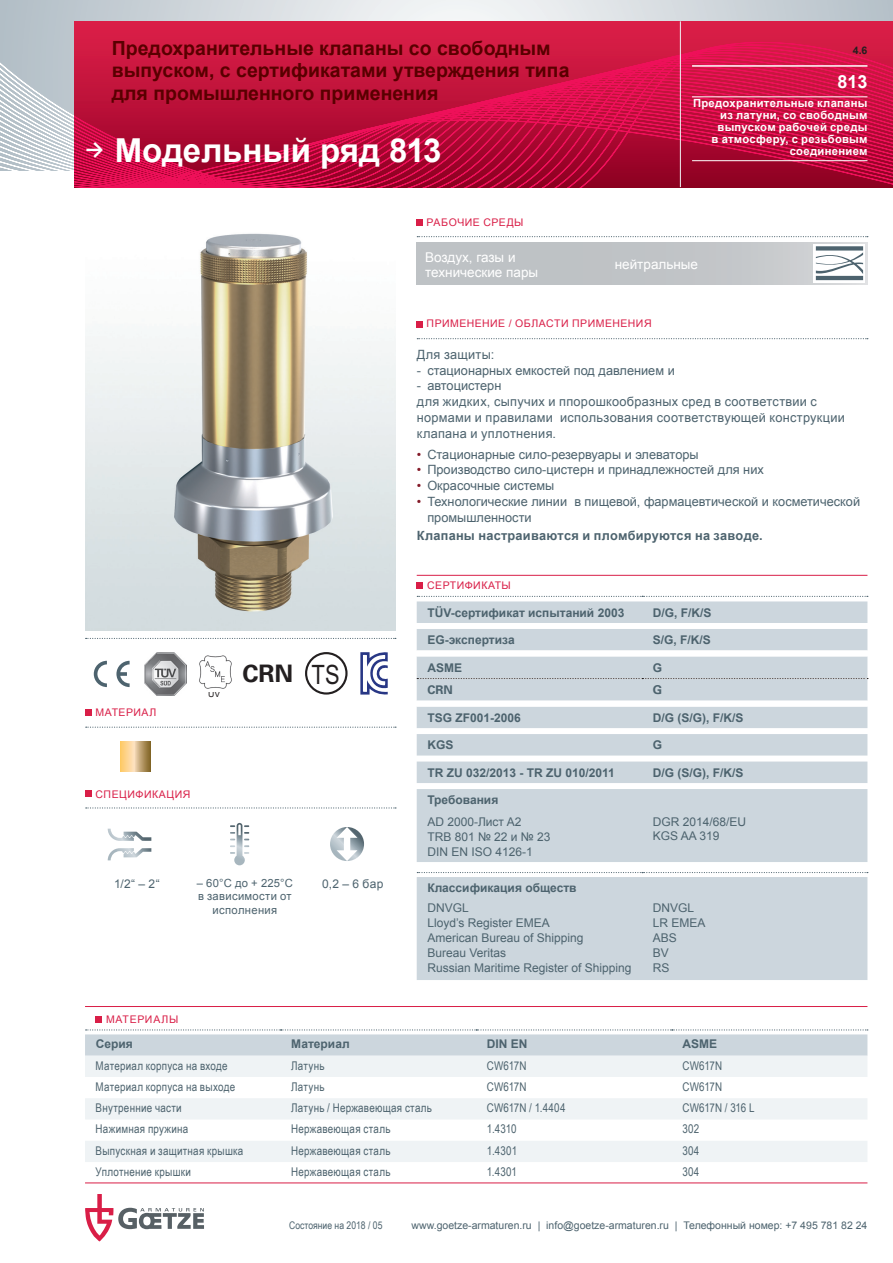
<style>
.page{position:relative;width:893px;height:1263px;background:#fff}
.page>*{position:absolute;margin:0;border:0;box-sizing:border-box;transform-origin:0 0}
.t1{font:700 33px "Arial";color:#fff}
.t2{font:26.7px "Arial Narrow";color:#231f20}
.t3{font:700 24.15px "Univers";color:#231f20}
.t4{font:700 19.5px/22.5px "Arial";color:#590000}
.t5{font:700 18px "Arial";color:#fff}
.t6{font:13.5px/15px "Arial";color:#fff}
.t7{font:12.75px/15.8px "Arial";color:#4d636e}
.t8{font:12.75px/15.8px "Arial";letter-spacing:.02em;color:#4d636e}
.t9{font:700 12.75px "Arial";letter-spacing:.02em;color:#4d636e}
.t10{font:12px "Arial Narrow";letter-spacing:.02em;color:#4d636e}
.t11{font:12px/15px "Arial";color:#4d636e}
.t12{font:700 12px "Arial";color:#4d636e}
.t13{font:12px "Arial Narrow";letter-spacing:-.01em;color:#4d636e}
.t14{font:700 12px "Univers";color:#4d636e}
.t15{font:700 11.25px/12px "Arial";letter-spacing:.025em;color:#fff;text-align:right}
.t16{font:11.25px/13.5px "Arial";letter-spacing:.025em;color:#4d636e;text-align:center}
.t17{font:10.5px "Arial";letter-spacing:.05em;color:#d91e47}
.t18{font:10.5px "Arial";color:#4d636e}
.t19{font:10.5px "Arial Narrow";color:#4d636e}
.t20{font:700 10.5px "Arial";color:#231f20}
.t21{font:8.7px "Arial";color:#231f20}
.s1{color:#831927}
</style>
<div class="page">
<svg style="left:74px;top:0;width:819px;height:21px;background:#d7dde1"></svg>
<svg style="left:0;top:0;width:74px;height:170px;background:#c4cdd4"></svg>
<svg style="left:74px;top:21px;width:819px;height:166px;background:#c5103e"></svg>
<hr style="left:680px;top:21px;width:1px;height:166px;background:#eff3f5">
<div style="left:417px;top:242px;width:450px;height:43px;background:linear-gradient(to bottom,#c1c4c7,#c3c6c9)"></div>
<svg style="left:86px;top:727px;width:310px;height:1px"></svg>
<svg style="left:86px;top:807px;width:310px;height:1px"></svg>
<svg style="left:86px;top:638px;width:310px;height:1px"></svg>
<svg style="left:417px;top:236px;width:451px;height:1px"></svg>
<svg style="left:85px;top:1194px;width:119px;height:47px"></svg>
<img style="left:85px;top:233px;width:310px;height:397px">
<svg style="left:330px;top:827px;width:34px;height:34px"></svg>
<svg style="left:230px;top:823px;width:19px;height:42px"></svg>
<svg style="left:108px;top:829px;width:43px;height:31px"></svg>
<svg style="left:120px;top:741px;width:31px;height:31px"></svg>
<svg style="left:813px;top:244px;width:52px;height:38px"></svg>
<svg style="left:816px;top:246px;width:47px;height:34px"></svg>
<svg style="left:116px;top:661px;width:14px;height:26px"></svg>
<svg style="left:94px;top:661px;width:13px;height:26px"></svg>
<img style="left:144px;top:653px;width:43px;height:42px">
<div style="left:305px;top:652px;width:43px;height:42px;border:2px solid #231f20;border-radius:50%"></div>
<svg style="left:360px;top:652px;width:28px;height:42px"></svg>
<img style="left:199px;top:655px;width:33px;height:34px">
<hr style="left:692px;top:65px;width:175px;height:2px;background:#fff">
<hr style="left:692px;top:96px;width:175px;height:1px;background:#fff">
<hr style="left:692px;top:160px;width:175px;height:1px;background:#fff">
<hr style="left:85px;top:1006px;width:782px;height:1px;background:#d91e47">
<div style="left:96px;top:1016px;width:6px;height:7px;background:#d91e47"></div>
<svg style="left:85px;top:1056px;width:782px;height:106px;fill:#eff3f5"></svg>
<svg style="left:85px;top:1029px;width:783px;height:27px;background:#d4dce2"></svg>
<hr style="left:85px;top:1182px;width:782px;height:1px;background:#d91e47">
<div style="left:85px;top:709px;width:7px;height:6px;background:#d91e47"></div>
<div style="left:85px;top:790px;width:7px;height:7px;background:#d91e47"></div>
<svg style="left:417px;top:338px;width:451px;height:1px"></svg>
<svg style="left:417px;top:321px;width:6px;height:6px"></svg>
<div style="left:417px;top:219px;width:6px;height:7px;background:#d91e47"></div>
<hr style="left:417px;top:575px;width:450px;height:1px;background:#d91e47">
<svg style="left:417px;top:582px;width:6px;height:6px"></svg>
<svg style="left:417px;top:596px;width:451px;height:27px"></svg>
<svg style="left:417px;top:629px;width:450px;height:126px;background:#d0d9df"></svg>
<svg style="left:417px;top:650px;width:451px;height:57px"></svg>
<div style="left:417px;top:761px;width:450px;height:22px;background:#ccd6dd"></div>
<div style="left:417px;top:789px;width:450px;height:73px;background:#ccd6dd"></div>
<div style="left:417px;top:877px;width:450px;height:103px;background:#ccd6dd"></div>
<svg style="left:417px;top:872px;width:451px;height:1px"></svg>
<h3 class="t4" style="left:112px;top:37px;width:459px">Предохранительные клапаны со свободным выпуском, с сертификатами утверждения типа для промышленного применения</h3>
<h1 class="t1" style="left:85px;top:128px;width:358px"><sup>→</sup> Модельный ряд 813</h1>
<p class="t20" style="left:853px;top:44px;width:16px">4.6</p>
<h3 class="t5" style="left:837px;top:70px;width:32px">813</h3>
<p class="t15" style="left:693px;top:98px;width:176px">Предохранительные клапаны из латуни, со свободным выпуском рабочей среды<br>в атмосферу, с резьбовым соединением</p>
<p class="t17" style="left:427px;top:215px;width:98px">РАБОЧИЕ СРЕДЫ</p>
<p class="t6" style="left:425px;top:250px;width:115px">Воздух, газы и технические пары</p>
<p class="t6" style="left:615px;top:257px;width:85px">нейтральные</p>
<p class="t17" style="left:96px;top:705px;width:62px">МАТЕРИАЛ</p>
<p class="t21" style="left:208px;top:689px;width:14px">UV</p>
<h3 class="t3" style="left:242px;top:659px;width:52px">CRN</h3>
<h2 class="t2" style="left:312px;top:655px;width:29px">TS</h2>
<p class="t17" style="left:96px;top:787px;width:96px">СПЕЦИФИКАЦИЯ</p>
<p class="t11" style="left:114px;top:876px;width:47px">1/2“ – 2“</p>
<p class="t16" style="left:197px;top:876px;width:98px">– 60°C до + 225°C в зависимости от исполнения</p>
<p class="t11" style="left:322px;top:876px;width:63px">0,2 – 6 бар</p>
<p class="t17" style="left:427px;top:317px;width:226px">ПРИМЕНЕНИЕ / ОБЛАСТИ ПРИМЕНЕНИЯ</p>
<p class="t8" style="left:417px;top:347px;width:79px">Для защиты:</p>
<p class="t7" style="left:417px;top:362px;width:260px">- стационарных емкостей под давлением и</p>
<p class="t8" style="left:417px;top:378px;width:430px">- автоцистерн<br>для жидких, сыпучих и ппорошкообразных сред в соответствии с нормами и правилами использования соответствующей конструкции клапана и уплотнения.</p>
<p class="t7" style="left:417px;top:446px;width:283px"><span class="s1">•</span> Стационарные сило-резервуары и элеваторы</p>
<p class="t7" style="left:417px;top:462px;width:349px"><span class="s1">•</span> Производство сило-цистерн и принадлежностей для них</p>
<p class="t7" style="left:417px;top:478px;width:139px"><span class="s1">•</span> Окрасочные системы</p>
<p class="t7" style="left:427px;top:494px;width:434px;text-indent:-11px"><span class="s1">•</span> Технологические линии в пищевой, фармацевтической и косметической промышленности</p>
<p class="t9" style="left:417px;top:527px;width:347px">Клапаны настраиваются и пломбируются на заводе.</p>
<p class="t17" style="left:427px;top:579px;width:85px">СЕРТИФИКАТЫ</p>
<p class="t12" style="left:427px;top:604px;width:199px">TÜV-сертификат испытаний 2003</p>
<p class="t12" style="left:653px;top:604px;width:60px">D/G, F/K/S</p>
<p class="t12" style="left:427px;top:632px;width:89px">ЕG-экспертиза</p>
<p class="t12" style="left:653px;top:632px;width:60px">S/G, F/K/S</p>
<p class="t12" style="left:427px;top:659px;width:36px">ASME</p>
<p class="t12" style="left:653px;top:659px;width:11px">G</p>
<p class="t14" style="left:427px;top:683px;width:27px">CRN</p>
<p class="t14" style="left:653px;top:683px;width:11px">G</p>
<p class="t12" style="left:427px;top:709px;width:95px">TSG ZF001-2006</p>
<p class="t12" style="left:653px;top:709px;width:92px">D/G (S/G), F/K/S</p>
<p class="t12" style="left:427px;top:737px;width:28px">KGS</p>
<p class="t12" style="left:653px;top:737px;width:11px">G</p>
<p class="t12" style="left:427px;top:764px;width:189px">TR ZU 032/2013 - TR ZU 010/2011</p>
<p class="t12" style="left:653px;top:764px;width:92px">D/G (S/G), F/K/S</p>
<p class="t12" style="left:427px;top:792px;width:72px">Требования</p>
<p class="t11" style="left:427px;top:814px;width:125px">AD 2000-Лист A2<br>TRB 801 № 22 и № 23<br>DIN EN ISO 4126-1</p>
<p class="t11" style="left:653px;top:814px;width:95px;line-height:14.4px">DGR 2014/68/EU<br>KGS AA 319</p>
<p class="t12" style="left:427px;top:880px;width:151px">Классификация обществ</p>
<p class="t11" style="left:427px;top:900px;width:206px">DNVGL<br>Lloyd’s Register EMEA<br>American Bureau of Shipping<br>Bureau Veritas<br>Russian Maritime Register of Shipping</p>
<p class="t11" style="left:653px;top:900px;width:54px">DNVGL<br>LR EMEA<br>ABS<br>BV<br>RS</p>
<p class="t17" style="left:106px;top:1012px;width:74px">МАТЕРИАЛЫ</p>
<p class="t12" style="left:96px;top:1036px;width:39px">Серия</p>
<p class="t12" style="left:291px;top:1036px;width:60px">Материал</p>
<p class="t12" style="left:487px;top:1036px;width:42px">DIN EN</p>
<p class="t12" style="left:682px;top:1036px;width:36px">ASME</p>
<p class="t10" style="left:96px;top:1056px;width:133px">Материал корпуса на входе</p>
<p class="t10" style="left:291px;top:1056px;width:35px">Латунь</p>
<p class="t10" style="left:487px;top:1056px;width:41px">CW617N</p>
<p class="t10" style="left:682px;top:1056px;width:41px">CW617N</p>
<p class="t10" style="left:96px;top:1078px;width:141px">Материал корпуса на выходе</p>
<p class="t10" style="left:291px;top:1078px;width:35px">Латунь</p>
<p class="t10" style="left:487px;top:1078px;width:41px">CW617N</p>
<p class="t10" style="left:682px;top:1078px;width:41px">CW617N</p>
<p class="t10" style="left:96px;top:1099px;width:87px">Внутренние части</p>
<p class="t10" style="left:291px;top:1099px;width:142px">Латунь / Нержавеющая сталь</p>
<p class="t10" style="left:487px;top:1099px;width:80px">CW617N / 1.4404</p>
<p class="t13" style="left:682px;top:1099px;width:74px">CW617N / 316 L</p>
<p class="t10" style="left:96px;top:1120px;width:94px">Нажимная пружина</p>
<p class="t10" style="left:291px;top:1120px;width:101px">Нержавеющая сталь</p>
<p class="t10" style="left:487px;top:1120px;width:31px">1.4310</p>
<p class="t10" style="left:682px;top:1120px;width:18px">302</p>
<p class="t10" style="left:96px;top:1142px;width:149px">Выпускная и защитная крышка</p>
<p class="t10" style="left:291px;top:1142px;width:101px">Нержавеющая сталь</p>
<p class="t10" style="left:487px;top:1142px;width:32px">1.4301</p>
<p class="t10" style="left:682px;top:1142px;width:19px">304</p>
<p class="t10" style="left:96px;top:1163px;width:97px">Уплотнение крышки</p>
<p class="t10" style="left:291px;top:1163px;width:101px">Нержавеющая сталь</p>
<p class="t10" style="left:487px;top:1163px;width:32px">1.4301</p>
<p class="t10" style="left:682px;top:1163px;width:19px">304</p>
<p class="t19" style="left:289px;top:1217px;width:95px">Состояние на 2018 / 05</p>
<p class="t18" style="left:412px;top:1218px;width:457px">www.goetze-armaturen.ru | info@goetze-armaturen.ru | Телефонный номер: +7 495 781 82 24</p>
</div>
